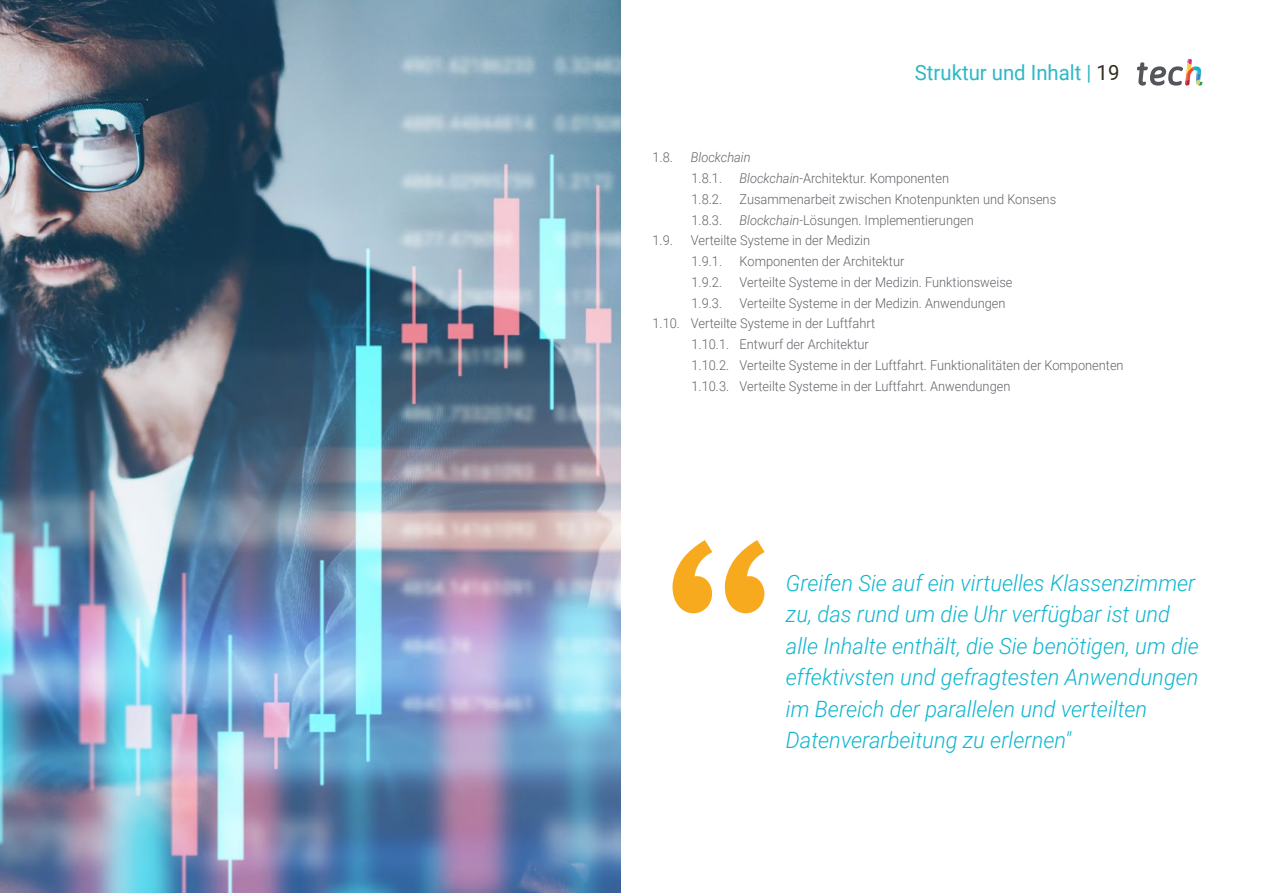
<style>
.page{position:relative;width:1263px;height:893px;background:#fff}
.page>*{position:absolute;margin:0;border:0;box-sizing:border-box;transform-origin:0 0}
.t1{font:italic 300 22.5px/31.5px "Roboto";color:#0fb6cf}
.t2{font:21px "Roboto";color:#2db8c5}
.t3{font:300 13.5px/20.7px "Roboto";color:#61646a;scale:.95 1}
.t4{font:italic 300 13.5px "Roboto";color:#61646a;scale:.95 1}
.s1{color:#312e20}
.s2{font-style:italic}
</style>
<div class="page">
<svg style="left:1137px;top:59px;width:65px;height:27px"></svg>
<svg style="left:672px;top:540px;width:93px;height:73px"></svg>
<img style="left:0;top:0;width:621px;height:893px">
<h2 class="t2" style="left:915px;top:57px;width:206px">Struktur und Inhalt | <span class="s1">19</span></h2>
<p class="t3" style="left:652px;top:147px;width:23px">1.8.</p>
<p class="t4" style="left:691px;top:148px;width:65px">Blockchain</p>
<p class="t3" style="left:691px;top:167px;width:34px">1.8.1.</p>
<p class="t3" style="left:739px;top:167px;width:222px"><span class="s2">Blockchain</span>-Architektur. Komponenten</p>
<p class="t3" style="left:691px;top:188px;width:34px">1.8.2.</p>
<p class="t3" style="left:739px;top:188px;width:335px">Zusammenarbeit zwischen Knotenpunkten und Konsens</p>
<p class="t3" style="left:691px;top:209px;width:34px">1.8.3.</p>
<p class="t3" style="left:739px;top:209px;width:248px"><span class="s2">Blockchain</span>-Lösungen. Implementierungen</p>
<p class="t3" style="left:652px;top:230px;width:23px">1.9.</p>
<p class="t3" style="left:691px;top:230px;width:190px">Verteilte Systeme in der Medizin<br>1.9.1.</p>
<p class="t3" style="left:739px;top:250px;width:175px">Komponenten der Architektur</p>
<p class="t3" style="left:691px;top:271px;width:34px">1.9.2.</p>
<p class="t3" style="left:739px;top:271px;width:289px">Verteilte Systeme in der Medizin. Funktionsweise</p>
<p class="t3" style="left:691px;top:292px;width:34px">1.9.3.</p>
<p class="t3" style="left:739px;top:292px;width:281px">Verteilte Systeme in der Medizin. Anwendungen</p>
<p class="t3" style="left:652px;top:313px;width:236px">1.10. Verteilte Systeme in der Luftfahrt</p>
<p class="t3" style="left:691px;top:333px;width:188px">1.10.1. Entwurf der Architektur</p>
<p class="t3" style="left:691px;top:354px;width:456px">1.10.2. Verteilte Systeme in der Luftfahrt. Funktionalitäten der Komponenten</p>
<p class="t3" style="left:691px;top:375px;width:337px">1.10.3. Verteilte Systeme in der Luftfahrt. Anwendungen</p>
<p class="t1" style="left:786px;top:566px;width:414px">Greifen Sie auf ein virtuelles Klassenzimmer zu, das rund um die Uhr verfügbar ist und alle Inhalte enthält, die Sie benötigen, um die effektivsten und gefragtesten Anwendungen im Bereich der parallelen und verteilten Datenverarbeitung zu erlernen"</p>
</div>
